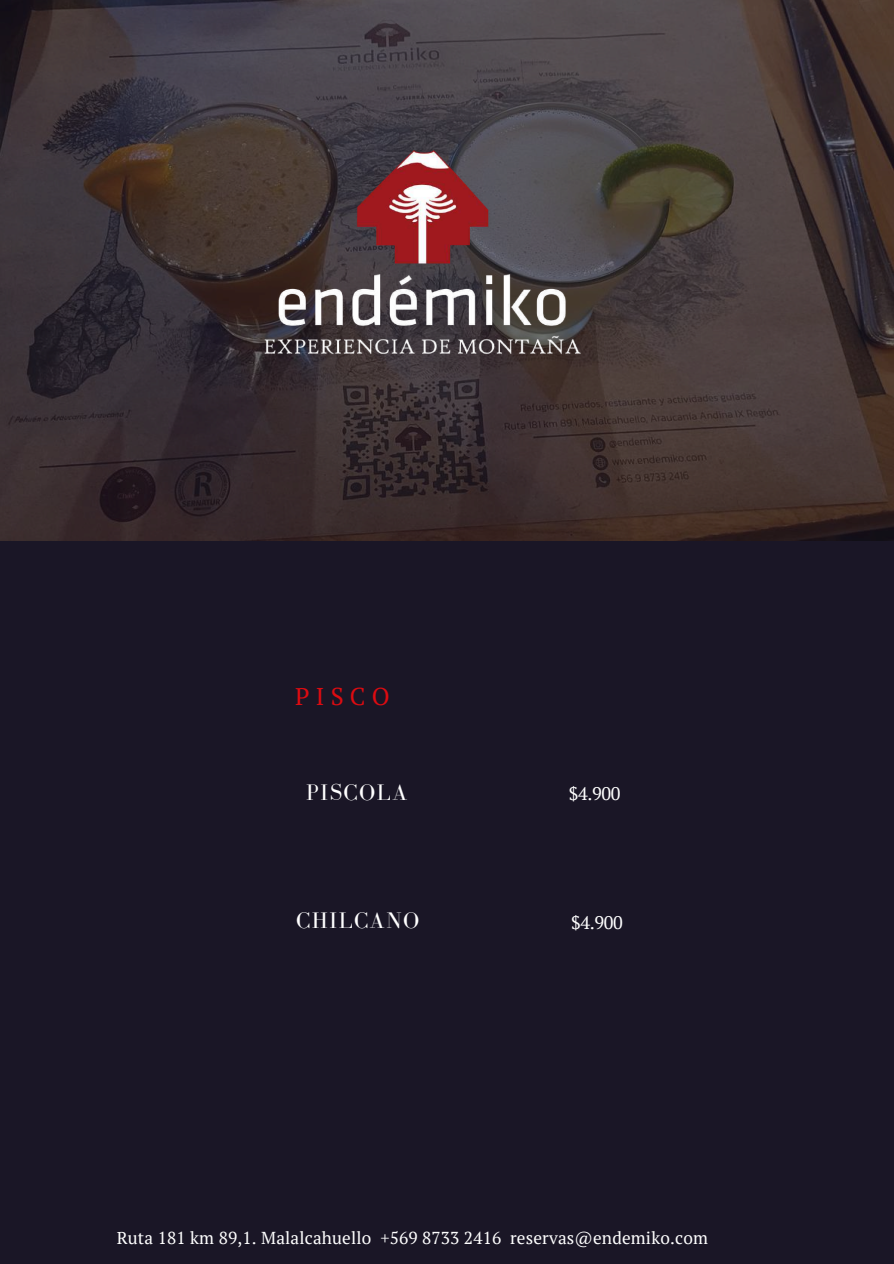
<style>
.page{position:relative;width:894px;height:1264px;background:#fff}
.page>*{position:absolute;margin:0;border:0;box-sizing:border-box;transform-origin:0 0}
.t1{font:24.3px "PT Serif";letter-spacing:.26em;color:#dd0b11}
.t2{font:23.25px "Bodoni FLF";letter-spacing:.06em;color:#fff}
.t3{font:18.15px "PT Serif";letter-spacing:-.02em;color:#fff}
.t4{font:17.25px "PT Serif";letter-spacing:.01em;color:#fff}
</style>
<div class="page">
<div style="left:0;top:0;width:893px;height:1263px;background:#1a1626"></div>
<img style="left:0;top:0;width:893px;height:541px">
<img style="left:263px;top:150px;width:317px;height:208px">
<h1 class="t1" style="left:295px;top:679px;width:96px">PISCO</h1>
<h2 class="t2" style="left:306px;top:779px;width:103px">PISCOLA</h2>
<p class="t3" style="left:568px;top:781px;width:53px">$4.900</p>
<h2 class="t2" style="left:296px;top:908px;width:124px">CHILCANO</h2>
<p class="t3" style="left:571px;top:910px;width:53px">$4.900</p>
<p class="t4" style="left:117px;top:1226px;width:592px">Ruta 181 km 89,1. Malalcahuello +569 8733 2416 reservas@endemiko.com</p>
</div>
